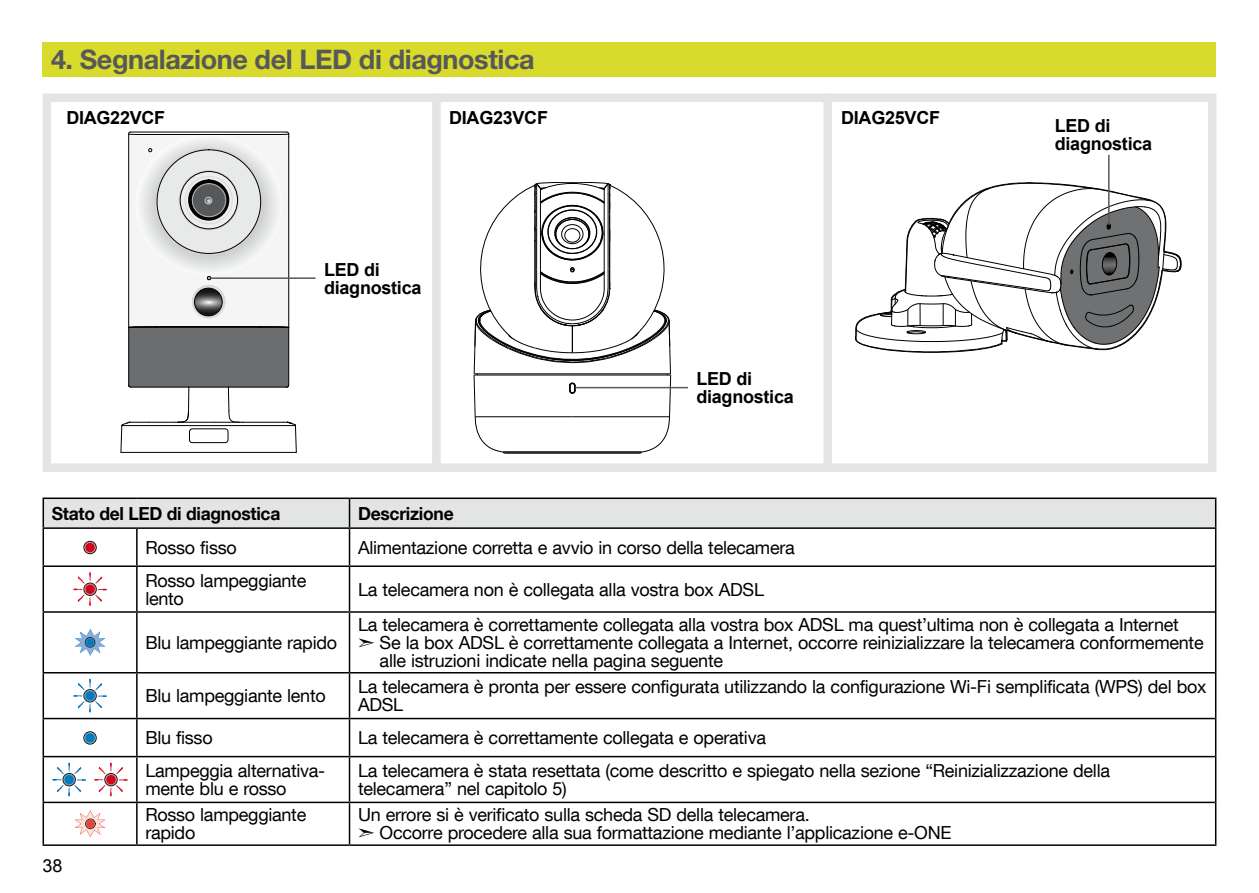
<style>
.page{position:relative;width:1259px;height:893px;background:#fff}
.page>*{position:absolute;margin:0;border:0;box-sizing:border-box;transform-origin:0 0}
.t1{font:700 27px "Helvetica Neue LTW1 G";letter-spacing:-.015em;color:#58585a}
.t2{font:18px/18px "Helvetica Neue LT Com";letter-spacing:-.015em;color:#000}
.t3{font:700 18px/18px "Arial";letter-spacing:-.015em;color:#000}
.t4{font:700 18px "Helvetica Neue LT Com";letter-spacing:-.015em;color:#000}
.t5{font:18px "Arial";color:#000}
</style>
<div class="page">
<div style="left:43px;top:43px;width:1173px;height:34px;background:#d8da2c"></div>
<div style="left:43px;top:94px;width:1173px;height:378px;border:9px solid #e3e4e4"></div>
<svg style="left:44px;top:529px;width:1171px;height:315px"></svg>
<hr style="left:43px;top:527px;width:94px;height:2px;background:#000">
<hr style="left:137px;top:527px;width:212px;height:2px;background:#000">
<hr style="left:136px;top:529px;width:2px;height:36px;background:#000">
<hr style="left:349px;top:527px;width:867px;height:2px;background:#000">
<hr style="left:349px;top:529px;width:1px;height:36px;background:#000">
<hr style="left:43px;top:565px;width:94px;height:2px;background:#000">
<hr style="left:137px;top:565px;width:212px;height:2px;background:#000">
<hr style="left:136px;top:567px;width:2px;height:44px;background:#000">
<hr style="left:349px;top:565px;width:866px;height:2px;background:#000">
<hr style="left:349px;top:567px;width:1px;height:44px;background:#000">
<hr style="left:43px;top:611px;width:94px;height:2px;background:#000">
<hr style="left:137px;top:611px;width:212px;height:2px;background:#000">
<hr style="left:136px;top:613px;width:2px;height:59px;background:#000">
<hr style="left:349px;top:611px;width:866px;height:2px;background:#000">
<hr style="left:349px;top:613px;width:1px;height:59px;background:#000">
<hr style="left:43px;top:672px;width:94px;height:1px;background:#000">
<hr style="left:137px;top:672px;width:212px;height:1px;background:#000">
<hr style="left:136px;top:673px;width:2px;height:45px;background:#000">
<hr style="left:349px;top:672px;width:866px;height:1px;background:#000">
<hr style="left:349px;top:673px;width:1px;height:45px;background:#000">
<hr style="left:43px;top:718px;width:94px;height:1px;background:#000">
<hr style="left:137px;top:718px;width:212px;height:1px;background:#000">
<hr style="left:136px;top:719px;width:2px;height:37px;background:#000">
<hr style="left:349px;top:718px;width:866px;height:1px;background:#000">
<hr style="left:349px;top:719px;width:1px;height:37px;background:#000">
<hr style="left:43px;top:756px;width:94px;height:1px;background:#000">
<hr style="left:137px;top:756px;width:212px;height:1px;background:#000">
<hr style="left:136px;top:757px;width:2px;height:45px;background:#000">
<hr style="left:349px;top:756px;width:866px;height:1px;background:#000">
<hr style="left:349px;top:757px;width:1px;height:45px;background:#000">
<hr style="left:43px;top:802px;width:94px;height:1px;background:#000">
<hr style="left:137px;top:802px;width:212px;height:1px;background:#000">
<hr style="left:136px;top:803px;width:2px;height:41px;background:#000">
<hr style="left:349px;top:802px;width:866px;height:1px;background:#000">
<hr style="left:349px;top:803px;width:1px;height:41px;background:#000">
<hr style="left:43px;top:844px;width:94px;height:2px;background:#000">
<hr style="left:137px;top:844px;width:212px;height:2px;background:#000">
<hr style="left:349px;top:844px;width:867px;height:2px;background:#000">
<hr style="left:43px;top:497px;width:94px;height:2px;background:#000">
<hr style="left:137px;top:497px;width:212px;height:2px;background:#000">
<hr style="left:349px;top:497px;width:867px;height:2px;background:#000">
<svg style="left:43px;top:498px;width:1173px;height:30px;background:#d5d6d6"></svg>
<hr style="left:43px;top:529px;width:1px;height:36px;background:#000">
<hr style="left:43px;top:567px;width:1px;height:44px;background:#000">
<hr style="left:43px;top:613px;width:1px;height:59px;background:#000">
<hr style="left:43px;top:673px;width:1px;height:45px;background:#000">
<hr style="left:43px;top:719px;width:1px;height:37px;background:#000">
<hr style="left:43px;top:757px;width:1px;height:45px;background:#000">
<hr style="left:43px;top:803px;width:1px;height:41px;background:#000">
<hr style="left:1215px;top:529px;width:1px;height:37px;background:#000">
<hr style="left:1215px;top:566px;width:1px;height:46px;background:#000">
<hr style="left:1215px;top:612px;width:1px;height:61px;background:#000">
<hr style="left:1215px;top:673px;width:1px;height:45px;background:#000">
<hr style="left:1215px;top:718px;width:1px;height:39px;background:#000">
<hr style="left:1215px;top:757px;width:1px;height:45px;background:#000">
<hr style="left:1215px;top:802px;width:1px;height:42px;background:#000">
<svg style="left:83px;top:541px;width:14px;height:13px"></svg>
<svg style="left:73px;top:572px;width:34px;height:34px"></svg>
<svg style="left:75px;top:629px;width:30px;height:27px"></svg>
<svg style="left:73px;top:679px;width:34px;height:34px"></svg>
<svg style="left:83px;top:731px;width:14px;height:14px"></svg>
<svg style="left:85px;top:733px;width:10px;height:10px"></svg>
<svg style="left:52px;top:763px;width:34px;height:33px"></svg>
<svg style="left:94px;top:763px;width:34px;height:33px"></svg>
<svg style="left:75px;top:810px;width:30px;height:27px"></svg>
<hr style="left:504px;top:453px;width:136px;height:1px;background:#000">
<hr style="left:503px;top:451px;width:138px;height:1px;background:#000">
<hr style="left:572px;top:417px;width:97px;height:1px;background:#bdbdbd">
<hr style="left:572px;top:416px;width:97px;height:1px;background:#000">
<hr style="left:475px;top:416px;width:97px;height:1px;background:#000">
<hr style="left:474px;top:374px;width:196px;height:2px;background:#000">
<hr style="left:474px;top:373px;width:196px;height:1px;background:#000">
<svg style="left:640px;top:374px;width:31px;height:80px"></svg>
<svg style="left:474px;top:374px;width:31px;height:80px"></svg>
<svg style="left:569px;top:383px;width:7px;height:11px"></svg>
<hr style="left:473px;top:347px;width:2px;height:27px;background:#000">
<hr style="left:669px;top:347px;width:2px;height:27px;background:#000">
<svg style="left:474px;top:182px;width:196px;height:181px"></svg>
<div style="left:432px;top:94px;width:9px;height:378px;background:#e3e4e4"></div>
<div style="left:823px;top:94px;width:9px;height:378px;background:#e3e4e4"></div>
<hr style="left:575px;top:387px;width:113px;height:1px;background:#58585a">
<div style="left:129px;top:135px;width:160px;height:192px;background:#f5f5f5"></div>
<svg style="left:192px;top:285px;width:34px;height:33px"></svg>
<svg style="left:194px;top:288px;width:28px;height:28px"></svg>
<hr style="left:121px;top:452px;width:175px;height:1px;background:#000">
<hr style="left:128px;top:134px;width:1px;height:193px;background:#000">
<hr style="left:120px;top:426px;width:2px;height:26px;background:#000">
<hr style="left:295px;top:426px;width:2px;height:26px;background:#000">
<hr style="left:288px;top:136px;width:1px;height:249px;background:#000">
<div style="left:189px;top:429px;width:39px;height:14px;border:1px solid #000;border-radius:3px"></div>
<svg style="left:121px;top:326px;width:175px;height:100px"></svg>
<hr style="left:169px;top:326px;width:36px;height:1px;background:#000">
<hr style="left:212px;top:326px;width:36px;height:1px;background:#000">
<div style="left:194px;top:288px;width:28px;height:28px;border:1px solid #000;border-radius:50%"></div>
<svg style="left:128px;top:132px;width:161px;height:148px"></svg>
<div style="left:180px;top:171px;width:58px;height:58px;border:1px solid #000;border-radius:50%"></div>
<hr style="left:210px;top:277px;width:105px;height:2px;background:#58585a">
<svg style="left:855px;top:182px;width:326px;height:171px"></svg>
<hr style="left:1108px;top:155px;width:1px;height:70px;background:#58585a">
<h1 class="t1" style="left:51px;top:43px;width:485px">4. Segnalazione del LED di diagnostica</h1>
<p class="t3" style="left:66px;top:109px;width:100px">DIAG22VCF</p>
<p class="t3" style="left:449px;top:109px;width:100px">DIAG23VCF</p>
<p class="t3" style="left:841px;top:109px;width:100px">DIAG25VCF</p>
<p class="t3" style="left:324px;top:262px;width:99px">LED di diagnostica</p>
<p class="t3" style="left:696px;top:370px;width:99px">LED di diagnostica</p>
<p class="t3" style="left:1054px;top:117px;width:99px">LED di diagnostica</p>
<p class="t4" style="left:52px;top:502px;width:230px">Stato del LED di diagnostica</p>
<p class="t4" style="left:358px;top:502px;width:97px">Descrizione</p>
<p class="t2" style="left:145px;top:538px;width:93px">Rosso fisso</p>
<p class="t2" style="left:358px;top:538px;width:438px">Alimentazione corretta e avvio in corso della telecamera</p>
<p class="t2" style="left:145px;top:571px;width:162px">Rosso lampeggiante lento</p>
<p class="t2" style="left:358px;top:580px;width:407px">La telecamera non è collegata alla vostra box ADSL</p>
<p class="t2" style="left:145px;top:633px;width:193px">Blu lampeggiante rapido</p>
<p class="t2" style="left:358px;top:615px;width:822px">La telecamera è correttamente collegata alla vostra box ADSL ma quest’ultima non è collegata a Internet</p>
<p class="t2" style="left:358px;top:633px;width:847px">➣ Se la box ADSL è correttamente collegata a Internet, occorre reinizializzare la telecamera conformemente</p>
<p class="t2" style="left:380px;top:651px;width:345px">alle istruzioni indicate nella pagina seguente</p>
<p class="t5" style="left:43px;top:854px;width:22px">38</p>
<p class="t2" style="left:145px;top:686px;width:182px">Blu lampeggiante lento</p>
<p class="t2" style="left:358px;top:677px;width:850px">La telecamera è pronta per essere configurata utilizzando la configurazione Wi-Fi semplificata (WPS) del box<br>ADSL</p>
<p class="t2" style="left:145px;top:728px;width:69px">Blu fisso</p>
<p class="t2" style="left:358px;top:728px;width:409px">La telecamera è correttamente collegata e operativa</p>
<p class="t2" style="left:145px;top:761px;width:181px">Lampeggia alternativa&shy;mente blu e rosso</p>
<p class="t2" style="left:358px;top:761px;width:753px">La telecamera è stata resettata (come descritto e spiegato nella sezione “Reinizializzazione della telecamera” nel capitolo 5)</p>
<p class="t2" style="left:145px;top:805px;width:162px">Rosso lampeggiante rapido</p>
<p class="t2" style="left:358px;top:805px;width:595px">Un errore si è verificato sulla scheda SD della telecamera.<br>➣ Occorre procedere alla sua formattazione mediante l’applicazione e-ONE</p>
</div>
